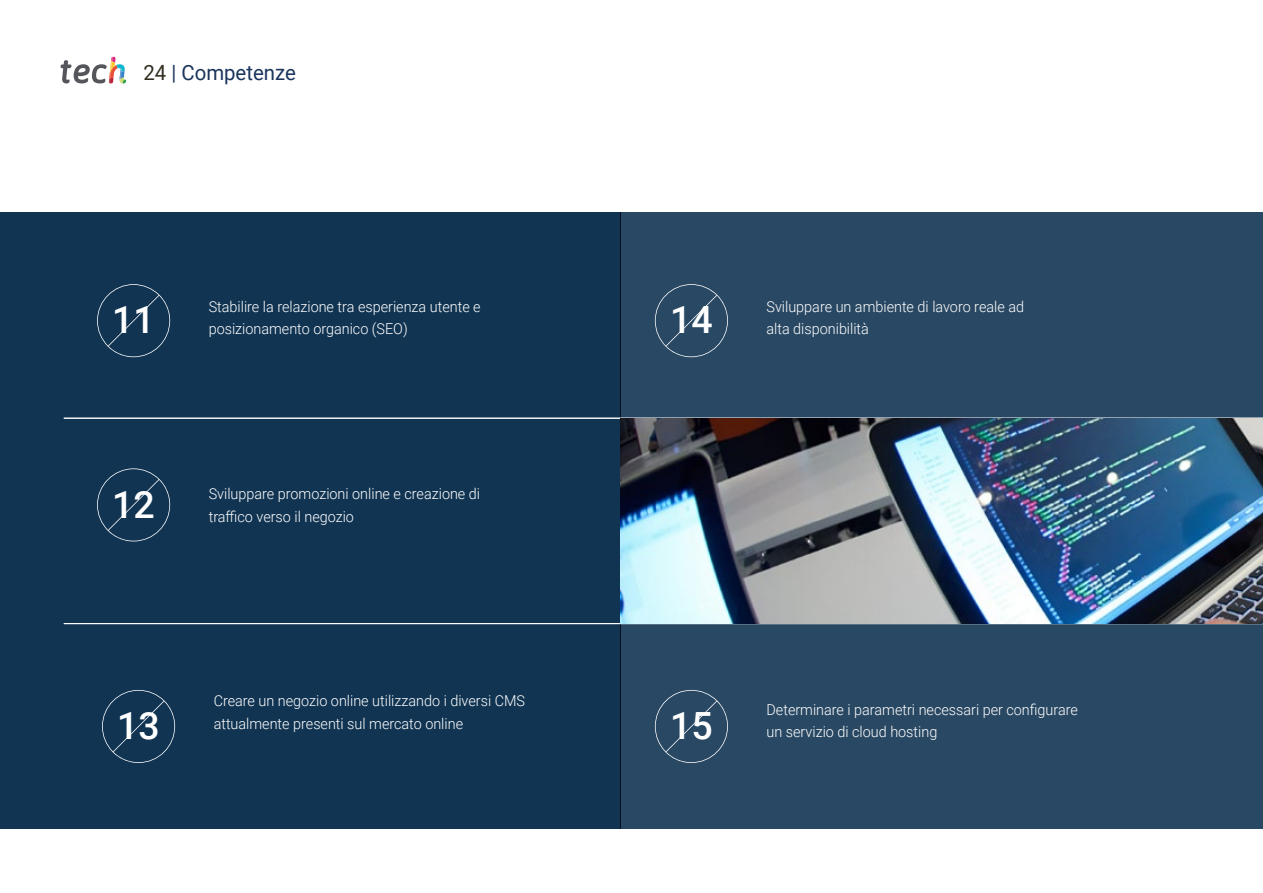
<style>
.page{position:relative;width:1263px;height:893px;background:#fff}
.page>*{position:absolute;margin:0;border:0;box-sizing:border-box;transform-origin:0 0}
.t1{font:500 37.5px "Roboto";color:#fff}
.t2{font:21px "Roboto";color:#1a355c}
.t3{font:300 15px/22.5px "Roboto";color:#fff;scale:.96 1}
.s1{color:#312e20}
</style>
<div class="page">
<div style="left:0;top:213px;width:621px;height:616px;background:#113452"></div>
<div style="left:621px;top:213px;width:642px;height:616px;background:#294863"></div>
<svg style="left:61px;top:57px;width:65px;height:27px"></svg>
<hr style="left:64px;top:418px;width:1199px;height:1px;background:#fff">
<hr style="left:64px;top:623px;width:1199px;height:1px;background:#fff">
<svg style="left:97px;top:284px;width:73px;height:73px"></svg>
<svg style="left:97px;top:468px;width:73px;height:73px"></svg>
<svg style="left:655px;top:690px;width:73px;height:73px"></svg>
<svg style="left:102px;top:690px;width:73px;height:73px"></svg>
<svg style="left:655px;top:284px;width:73px;height:73px"></svg>
<img style="left:621px;top:418px;width:642px;height:206px">
<h2 class="t2" style="left:144px;top:57px;width:154px"><span class="s1">24</span> | Competenze</h2>
<h1 class="t1" style="left:112px;top:294px;width:44px">11</h1>
<p class="t3" style="left:209px;top:295px;width:285px">Stabilire la relazione tra esperienza utente e</p>
<p class="t3" style="left:209px;top:317px;width:209px">posizionamento organico (SEO)</p>
<h1 class="t1" style="left:112px;top:478px;width:44px">12</h1>
<p class="t3" style="left:209px;top:482px;width:284px">Sviluppare promozioni online e creazione di traffico verso il negozio</p>
<h1 class="t1" style="left:117px;top:699px;width:44px">13</h1>
<p class="t3" style="left:214px;top:689px;width:326px">Creare un negozio online utilizzando i diversi CMS attualmente presenti sul mercato online</p>
<h1 class="t1" style="left:670px;top:294px;width:44px">14</h1>
<p class="t3" style="left:766px;top:295px;width:270px">Sviluppare un ambiente di lavoro reale ad alta disponibilità</p>
<h1 class="t1" style="left:670px;top:699px;width:44px">15</h1>
<p class="t3" style="left:766px;top:698px;width:326px">Determinare i parametri necessari per configurare un servizio di cloud hosting</p>
</div>
